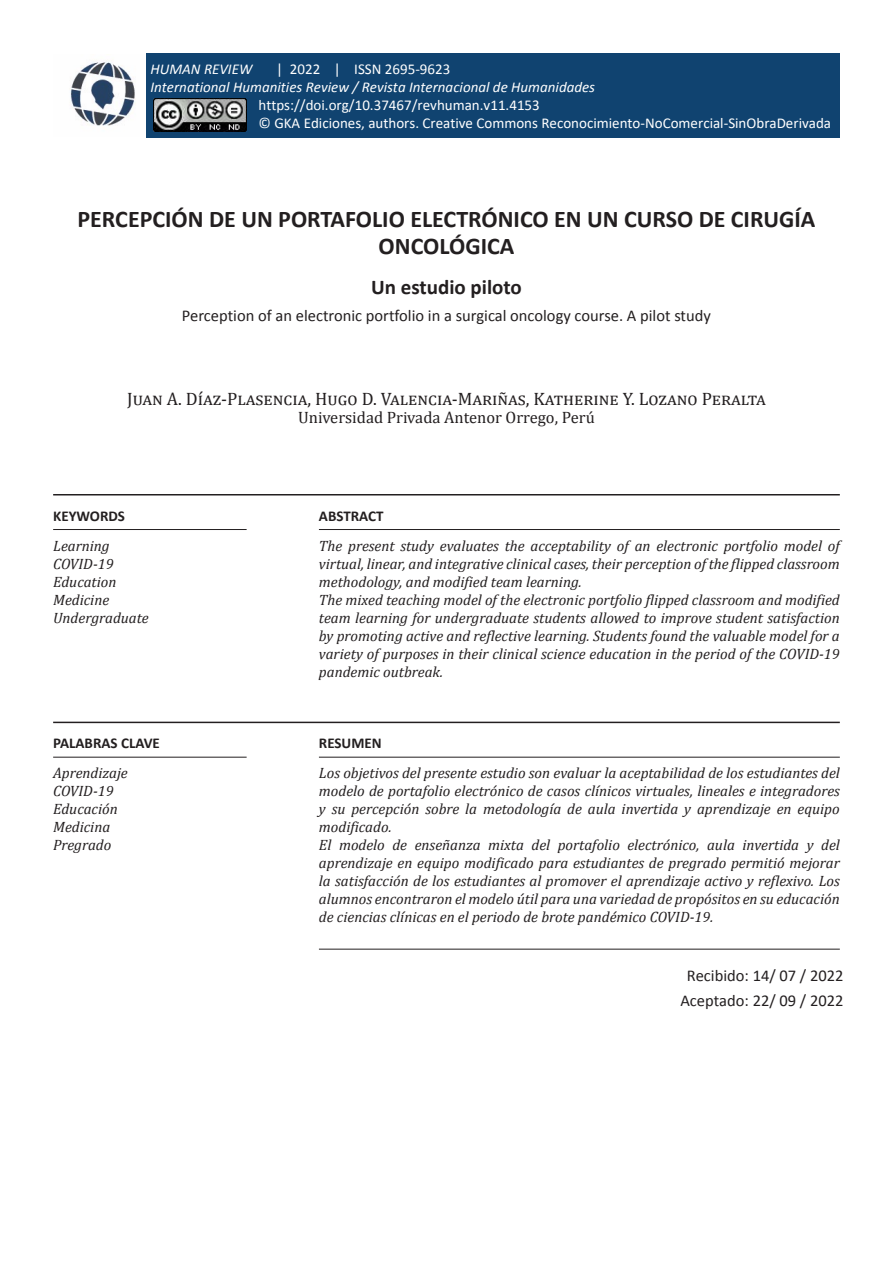
<style>
.page{position:relative;width:893px;height:1263px;background:#fff}
.page>*{position:absolute;margin:0;border:0;box-sizing:border-box;transform-origin:0 0}
.Titulo_Artículo{font:700 24px/27px "Calibri";color:#231f20;text-align:center}
.Subtitulo_Artículo{font:700 21px "Calibri";color:#231f20}
.Autor{font:18px "Cambria";letter-spacing:.05em;color:#231f20}
.Titulo_Ingles{font:16.5px "Calibri";color:#231f20}
.DATE-HOME{font:16.5px/24.6px "Calibri";color:#231f20;text-align:center}
.Cita{font:16.5px "Cambria";color:#231f20}
.CONTENT-HOME{font:italic 15px/18px "Cambria";color:#231f20;text-align:justify}
.t1{font:15px "Calibri";color:#fff}
.t2{font:italic 15px "Calibri";color:#fff}
.WORDS-HOME{font:700 15px "Calibri";color:#231f20}
</style>
<div class="page">
<hr style="left:53px;top:494px;width:787px;height:1px;background:#231f20">
<hr style="left:53px;top:722px;width:787px;height:1px;background:#231f20">
<hr style="left:53px;top:529px;width:194px;height:1px;background:#231f20">
<hr style="left:53px;top:757px;width:194px;height:1px;background:#231f20">
<hr style="left:319px;top:529px;width:521px;height:1px;background:#231f20">
<hr style="left:319px;top:757px;width:521px;height:1px;background:#231f20">
<hr style="left:319px;top:949px;width:521px;height:1px;background:#231f20">
<img style="left:70px;top:62px;width:66px;height:64px">
<div style="left:146px;top:53px;width:694px;height:85px;background:#104370"></div>
<img style="left:153px;top:98px;width:93px;height:33px">
<p class="t2" style="left:150px;top:60px;width:103px">HUMAN REVIEW</p>
<p class="t1" style="left:276px;top:60px;width:176px">| 2022 | ISSN 2695-9623</p>
<p class="t2" style="left:150px;top:78px;width:446px">International Humanities Review / Revista Internacional de Humanidades</p>
<p class="t1" style="left:258px;top:96px;width:283px">https://doi.org/10.37467/revhuman.v11.4153</p>
<p class="t1" style="left:258px;top:113px;width:574px">© GKA Ediciones, authors. Creative Commons Reconocimiento-NoComercial-SinObraDerivada</p>
<p class="Titulo_Artículo" style="left:78px;top:205px;width:739px">PERCEPCIÓN DE UN PORTAFOLIO ELECTRÓNICO EN UN CURSO DE CIRUGÍA<br>ONCOLÓGICA</p>
<p class="Subtitulo_Artículo" style="left:371px;top:272px;width:152px">Un estudio piloto</p>
<p class="Titulo_Ingles" style="left:182px;top:305px;width:530px">Perception of an electronic portfolio in a surgical oncology course. A pilot study</p>
<p class="Autor" style="left:127px;top:388px;width:639px">Juan A. Díaz-Plasencia, Hugo D. Valencia-Mariñas, Katherine Y. Lozano Peralta</p>
<p class="Cita" style="left:298px;top:407px;width:298px">Universidad Privada Antenor Orrego, Perú</p>
<p class="WORDS-HOME" style="left:53px;top:505px;width:73px">KEYWORDS</p>
<p class="CONTENT-HOME" style="left:53px;top:536px;width:58px">Learning</p>
<p class="CONTENT-HOME" style="left:53px;top:554px;width:62px">COVID-19</p>
<p class="CONTENT-HOME" style="left:53px;top:572px;width:65px">Education</p>
<p class="CONTENT-HOME" style="left:53px;top:590px;width:58px">Medicine</p>
<p class="CONTENT-HOME" style="left:53px;top:608px;width:97px">Undergraduate</p>
<p class="WORDS-HOME" style="left:53px;top:733px;width:108px">PALABRAS CLAVE</p>
<p class="CONTENT-HOME" style="left:53px;top:763px;width:76px">Aprendizaje</p>
<p class="CONTENT-HOME" style="left:53px;top:781px;width:62px">COVID-19</p>
<p class="CONTENT-HOME" style="left:53px;top:799px;width:66px">Educación</p>
<p class="CONTENT-HOME" style="left:53px;top:817px;width:59px">Medicina</p>
<p class="CONTENT-HOME" style="left:53px;top:835px;width:60px">Pregrado</p>
<p class="WORDS-HOME" style="left:319px;top:505px;width:66px">ABSTRACT</p>
<p class="CONTENT-HOME" style="left:319px;top:536px;width:522px">The present study evaluates the acceptability of an electronic portfolio model of virtual, linear, and integrative clinical cases, their perception of the flipped classroom methodology, and modified team learning.</p>
<p class="CONTENT-HOME" style="left:319px;top:590px;width:522px">The mixed teaching model of the electronic portfolio flipped classroom and modified team learning for undergraduate students allowed to improve student satisfaction by promoting active and reflective learning. Students found the valuable model for a variety of purposes in their clinical science education in the period of the COVID-19 pandemic outbreak.</p>
<p class="WORDS-HOME" style="left:319px;top:733px;width:64px">RESUMEN</p>
<p class="CONTENT-HOME" style="left:319px;top:763px;width:522px">Los objetivos del presente estudio son evaluar la aceptabilidad de los estudiantes del modelo de portafolio electrónico de casos clínicos virtuales, lineales e integradores y su percepción sobre la metodología de aula invertida y aprendizaje en equipo modificado.</p>
<p class="CONTENT-HOME" style="left:319px;top:835px;width:522px">El modelo de enseñanza mixta del portafolio electrónico, aula invertida y del aprendizaje en equipo modificado para estudiantes de pregrado permitió mejorar la satisfacción de los estudiantes al promover el aprendizaje activo y reflexivo. Los alumnos encontraron el modelo útil para una variedad de propósitos en su educación de ciencias clínicas en el periodo de brote pandémico COVID-19.</p>
<p class="DATE-HOME" style="left:680px;top:963px;width:165px">Recibido: 14/ 07 / 2022<br>Aceptado: 22/ 09 / 2022</p>
</div>
